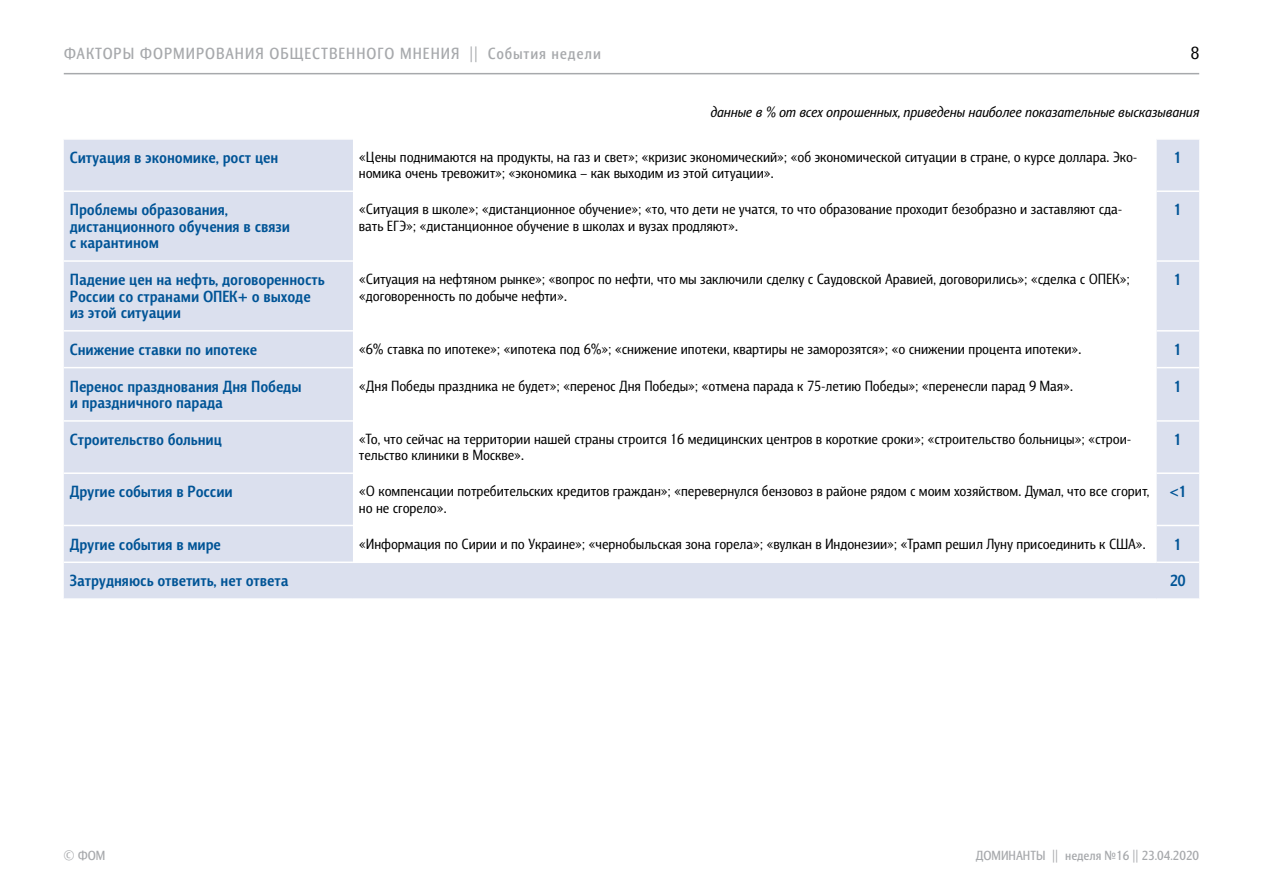
<style>
.page{position:relative;width:1263px;height:893px;background:#fff}
.page>*{position:absolute;margin:0;border:0;box-sizing:border-box;transform-origin:0 0}
.t1{font:18px "Barnaul Grotesk";color:#000}
.t2{font:700 16.5px/16.5px "Barnaul Grotesk";color:#005496}
.t3{font:500 16.5px "Barnaul Grotesk";letter-spacing:.05em;color:#a7a9ac}
.t4{font:15px/16.5px "Barnaul Grotesk";color:#000}
.t5{font:italic 15px "Barnaul Grotesk";color:#000}
.t6{font:500 13.5px "Barnaul Grotesk";color:#a7a9ac}
</style>
<div class="page">
<hr style="left:64px;top:73px;width:1135px;height:1px;background:#a7a9ac">
<svg style="left:64px;top:140px;width:1135px;height:458px"></svg>
<hr style="left:1157px;top:190px;width:42px;height:2px;background:#fff">
<hr style="left:1157px;top:260px;width:42px;height:2px;background:#fff">
<hr style="left:1157px;top:330px;width:42px;height:2px;background:#fff">
<hr style="left:1157px;top:367px;width:42px;height:1px;background:#fff">
<hr style="left:1157px;top:420px;width:42px;height:2px;background:#fff">
<hr style="left:1157px;top:472px;width:42px;height:2px;background:#fff">
<hr style="left:1157px;top:525px;width:42px;height:1px;background:#fff">
<hr style="left:1157px;top:561px;width:42px;height:2px;background:#fff">
<hr style="left:353px;top:561px;width:804px;height:2px;background:#fff">
<hr style="left:64px;top:190px;width:289px;height:2px;background:#fff">
<hr style="left:64px;top:260px;width:289px;height:2px;background:#fff">
<hr style="left:64px;top:330px;width:289px;height:2px;background:#fff">
<hr style="left:64px;top:367px;width:289px;height:1px;background:#fff">
<hr style="left:64px;top:420px;width:289px;height:2px;background:#fff">
<hr style="left:64px;top:472px;width:289px;height:2px;background:#fff">
<hr style="left:64px;top:525px;width:289px;height:1px;background:#fff">
<hr style="left:64px;top:561px;width:289px;height:2px;background:#fff">
<p class="t3" style="left:64px;top:44px;width:539px">Факторы формирования общественного мнения || События недели</p>
<p class="t1" style="left:1191px;top:43px;width:10px">8</p>
<p class="t5" style="left:710px;top:103px;width:490px">данные в % от всех опрошенных, приведены наиболее показательные высказывания</p>
<p class="t2" style="left:70px;top:149px;width:210px">Ситуация в экономике, рост цен</p>
<p class="t4" style="left:359px;top:148px;width:780px">«Цены поднимаются на продукты, на газ и свет»; «кризис экономический»; «об экономической ситуации в стране, о курсе доллара. Эко&shy;номика очень тревожит»; «экономика – как выходим из этой ситуации».</p>
<p class="t2" style="left:1174px;top:149px;width:9px">1</p>
<p class="t2" style="left:70px;top:201px;width:222px">Проблемы образования, дистанционного обучения в связи с карантином</p>
<p class="t4" style="left:359px;top:201px;width:765px">«Ситуация в школе»; «дистанционное обучение»; «то, что дети не учатся, то что образование проходит безобразно и заставляют сда&shy;вать ЕГЭ»; «дистанционное обучение в школах и вузах продляют».</p>
<p class="t2" style="left:1174px;top:201px;width:9px">1</p>
<p class="t2" style="left:70px;top:271px;width:256px">Падение цен на нефть, договоренность<br>России со странами ОПЕК+ о выходе из этой ситуации</p>
<p class="t4" style="left:359px;top:271px;width:772px">«Ситуация на нефтяном рынке»; «вопрос по нефти, что мы заключили сделку с Саудовской Аравией, договорились»; «сделка с ОПЕК»; «договоренность по добыче нефти».</p>
<p class="t2" style="left:1174px;top:271px;width:9px">1</p>
<p class="t2" style="left:70px;top:341px;width:189px">Снижение ставки по ипотеке</p>
<p class="t4" style="left:359px;top:340px;width:724px">«6% ставка по ипотеке»; «ипотека под 6%»; «снижение ипотеки, квартиры не заморозятся»; «о снижении процента ипотеки».</p>
<p class="t2" style="left:1174px;top:341px;width:9px">1</p>
<p class="t2" style="left:70px;top:378px;width:233px">Перенос празднования Дня Победы и праздничного парада</p>
<p class="t4" style="left:359px;top:377px;width:716px">«Дня Победы праздника не будет»; «перенос Дня Победы»; «отмена парада к 75-летию Победы»; «перенесли парад 9 Мая».</p>
<p class="t2" style="left:1174px;top:378px;width:9px">1</p>
<p class="t2" style="left:70px;top:431px;width:154px">Строительство больниц</p>
<p class="t4" style="left:359px;top:430px;width:774px">«То, что сейчас на территории нашей страны строится 16 медицинских центров в короткие сроки»; «строительство больницы»; «строи&shy;тельство клиники в Москве».</p>
<p class="t2" style="left:1174px;top:431px;width:9px">1</p>
<p class="t2" style="left:70px;top:483px;width:164px">Другие события в России</p>
<p class="t4" style="left:359px;top:483px;width:792px">«О компенсации потребительских кредитов граждан»; «перевернулся бензовоз в районе рядом с моим хозяйством. Думал, что все сгорит, но не сгорело».</p>
<p class="t2" style="left:1169px;top:483px;width:19px">&lt;1</p>
<p class="t2" style="left:70px;top:535px;width:153px">Другие события в мире</p>
<p class="t4" style="left:359px;top:535px;width:788px">«Информация по Сирии и по Украине»; «чернобыльская зона горела»; «вулкан в Индонезии»; «Трамп решил Луну присоединить к США».</p>
<p class="t2" style="left:1174px;top:535px;width:9px">1</p>
<p class="t2" style="left:70px;top:572px;width:220px">Затрудняюсь ответить, нет ответа</p>
<p class="t2" style="left:1170px;top:572px;width:17px">20</p>
<p class="t6" style="left:64px;top:847px;width:43px">© ФОМ</p>
<p class="t6" style="left:976px;top:847px;width:225px">ДОМИНАНТЫ || неделя №16 || 23.04.2020</p>
</div>
